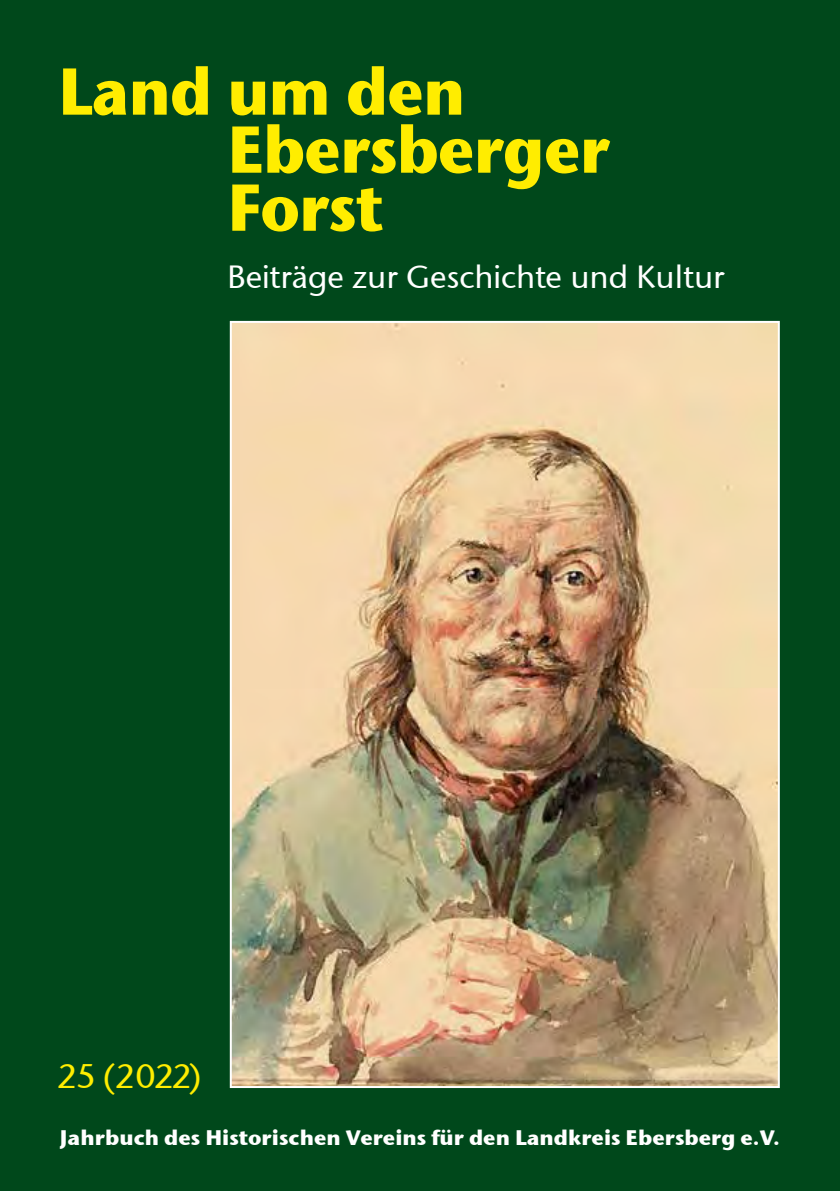
<style>
.page{position:relative;width:840px;height:1191px;background:#fff}
.page>*{position:absolute;margin:0;border:0;box-sizing:border-box;transform-origin:0 0}
.t1{font:66px/58px "Stone Sans ITCTT Bold";letter-spacing:-.015em;color:#ffed00;scale:.94 1}
.t2{font:34px "Stone Sans ITCTT Medium";letter-spacing:-.015em;color:#ffed00}
.t3{font:32px "Stone Sans ITCTT Medium";color:#fff}
.t4{font:21px "Stone Sans ITCTT Bold";color:#fff}
</style>
<div class="page">
<div style="left:0;top:0;width:839px;height:1191px;background:#00481b"></div>
<img style="left:233px;top:324px;width:543px;height:761px">
<h1 class="t1" style="left:227px;top:61px;width:408px;text-indent:-169px">Land um den<br>Ebersberger<br>Forst</h1>
<h3 class="t3" style="left:227px;top:258px;width:498px">Beiträge zur Geschichte und Kultur</h3>
<h2 class="t2" style="left:57px;top:1055px;width:145px">25 (2022)</h2>
<p class="t4" style="left:60px;top:1123px;width:721px">Jahrbuch des Historischen Vereins für den Landkreis Ebersberg e.V.</p>
</div>
